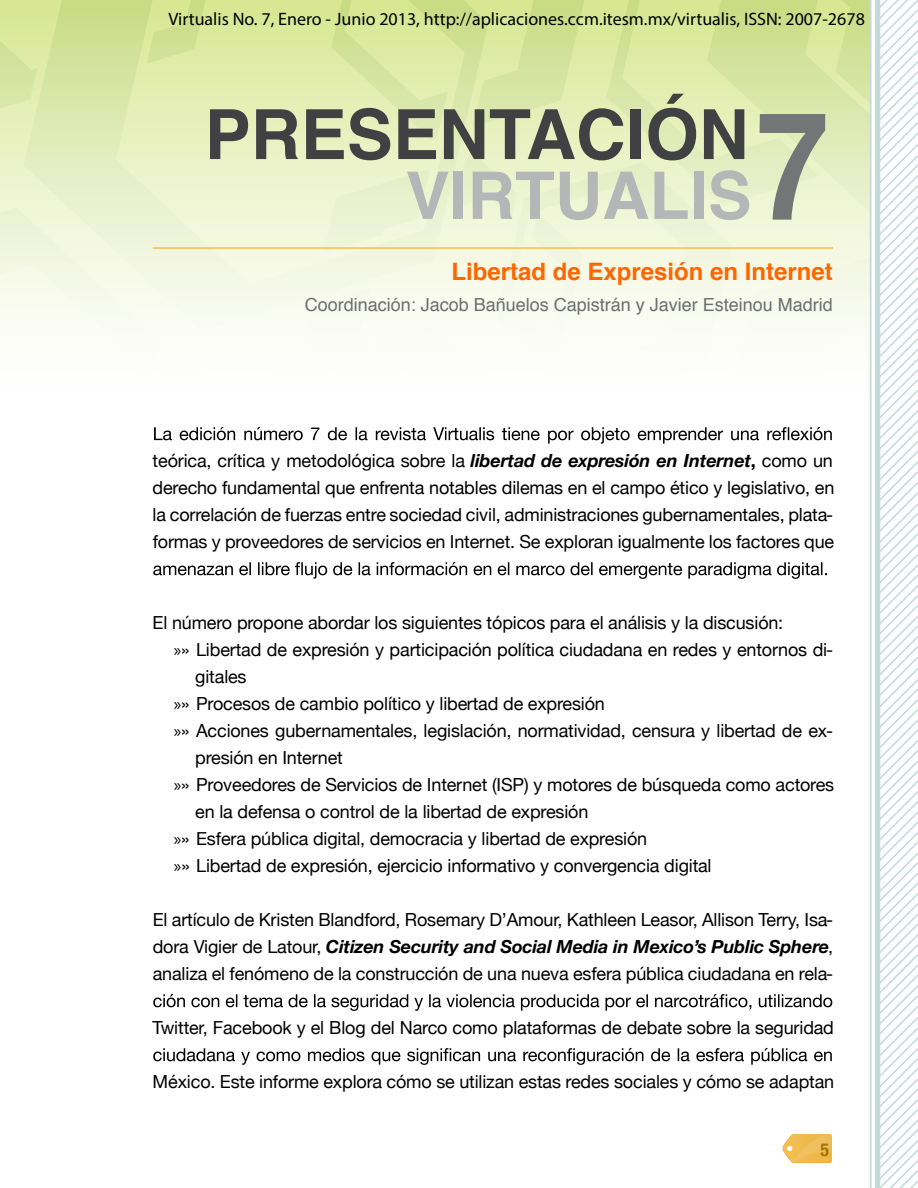
<style>
.page{position:relative;width:918px;height:1188px;background:#fff}
.page>*{position:absolute;margin:0;border:0;box-sizing:border-box;transform-origin:0 0}
.t1{font:700 151.05px "Helvetica";color:#737577;scale:.86 1}
.t2{font:700 69.15px "Helvetica";color:#414042}
.t3{font:700 65.55px "Helvetica";color:#b4b6b8}
.t4{font:700 24px "Helvetica";color:#f60}
.t5{font:18px/27px "Helvetica Neue";letter-spacing:-.01em;color:#000;text-align:justify}
.t6{font:18px "Myriad Pro";color:#000}
.t7{font:18px "Helvetica";color:#6d6e71}
.t8{font:700 condensed 18px "Helvetica Neue";color:#a07503}
.s1{font-weight:700;font-style:italic}
.s2{font-weight:700}
.s3{font-family:"Myriad Pro"}
</style>
<div class="page">
<div style="left:0;top:0;width:869px;height:402px;background:linear-gradient(to bottom,#d4e491,#fff)"></div>
<svg style="left:880px;top:0;width:38px;height:1188px"></svg>
<hr style="left:870px;top:0;width:2px;height:1188px;background:#c3d9da">
<div style="left:875px;top:0;width:5px;height:1188px;background:#c3d9da"></div>
<svg style="left:783px;top:1134px;width:49px;height:29px"></svg>
<svg style="left:154px;top:427px;width:678px;height:17px"></svg>
<svg style="left:153px;top:562px;width:674px;height:17px"></svg>
<svg style="left:153px;top:994px;width:679px;height:17px"></svg>
<svg style="left:153px;top:1048px;width:679px;height:17px"></svg>
<hr style="left:153px;top:247px;width:680px;height:2px;background:#fabd45">
<p class="t6" style="left:168px;top:8px;width:698px">Virtualis No. 7, Enero - Junio 2013, http://aplicaciones.ccm.itesm.mx/virtualis, ISSN: 2007-2678</p>
<h2 class="t2" style="left:205px;top:79px;width:546px">PRESENTACIÓN</h2>
<h3 class="t3" style="left:406px;top:143px;width:347px">VIRTUALIS</h3>
<h1 class="t1" style="left:756px;top:45px;width:86px">7</h1>
<h3 class="t4" style="left:452px;top:253px;width:383px">Libertad de Expresión en Internet</h3>
<p class="t7" style="left:305px;top:290px;width:530px">Coordinación: Jacob Bañuelos Capistrán y Javier Esteinou Madrid</p>
<p class="t5" style="left:153px;top:448px;width:683px">teórica, crítica y metodológica sobre la <span class="s1">libertad de expresión en Internet</span><span class="s2">,</span> como un derecho fundamental que enfrenta notables dilemas en el campo ético y legislativo, en la correlación de fuerzas entre sociedad civil, administraciones gubernamentales, plata&shy;formas y proveedores de servicios en Internet. Se exploran igualmente los factores que</p>
<p class="t5" style="left:153px;top:610px;width:632px">El número propone abordar los siguientes tópicos para el análisis y la discusión:</p>
<p class="t5" style="left:174px;top:637px;width:661px"><span class="s3">»</span>» Libertad de expresión y participación política ciudadana en redes y entornos di-</p>
<p class="t5" style="left:195px;top:664px;width:53px">gitales</p>
<p class="t5" style="left:174px;top:691px;width:433px"><span class="s3">»</span>» Procesos de cambio político y libertad de expresión</p>
<p class="t5" style="left:174px;top:718px;width:661px"><span class="s3">»</span>» Acciones gubernamentales, legislación, normatividad, censura y libertad de ex-</p>
<p class="t5" style="left:195px;top:745px;width:149px">presión en Internet</p>
<p class="t5" style="left:174px;top:772px;width:662px"><span class="s3">»</span>» Proveedores de Servicios de Internet (ISP) y motores de búsqueda como actores</p>
<p class="t5" style="left:195px;top:799px;width:395px">en la defensa o control de la libertad de expresión</p>
<p class="t5" style="left:174px;top:826px;width:475px"><span class="s3">»</span>» Esfera pública digital, democracia y libertad de expresión</p>
<p class="t5" style="left:174px;top:853px;width:539px"><span class="s3">»</span>» Libertad de expresión, ejercicio informativo y convergencia digital</p>
<p class="t5" style="left:153px;top:907px;width:682px">El artículo de Kristen Blandford, Rosemary D’Amour, Kathleen Leasor, Allison Terry, Isa&shy;dora Vigier de Latour, <span class="s1">Citizen Security and Social Media in Mexico’s Public Sphere</span>, analiza el fenómeno de la construcción de una nueva esfera pública ciudadana en rela-</p>
<p class="t5" style="left:153px;top:1015px;width:683px">Twitter, Facebook y el Blog del Narco como plataformas de debate sobre la seguridad</p>
<p class="t5" style="left:153px;top:1069px;width:683px">México. Este informe explora cómo se utilizan estas redes sociales y cómo se adaptan</p>
<p class="t8" style="left:820px;top:1135px;width:10px">5</p>
</div>
